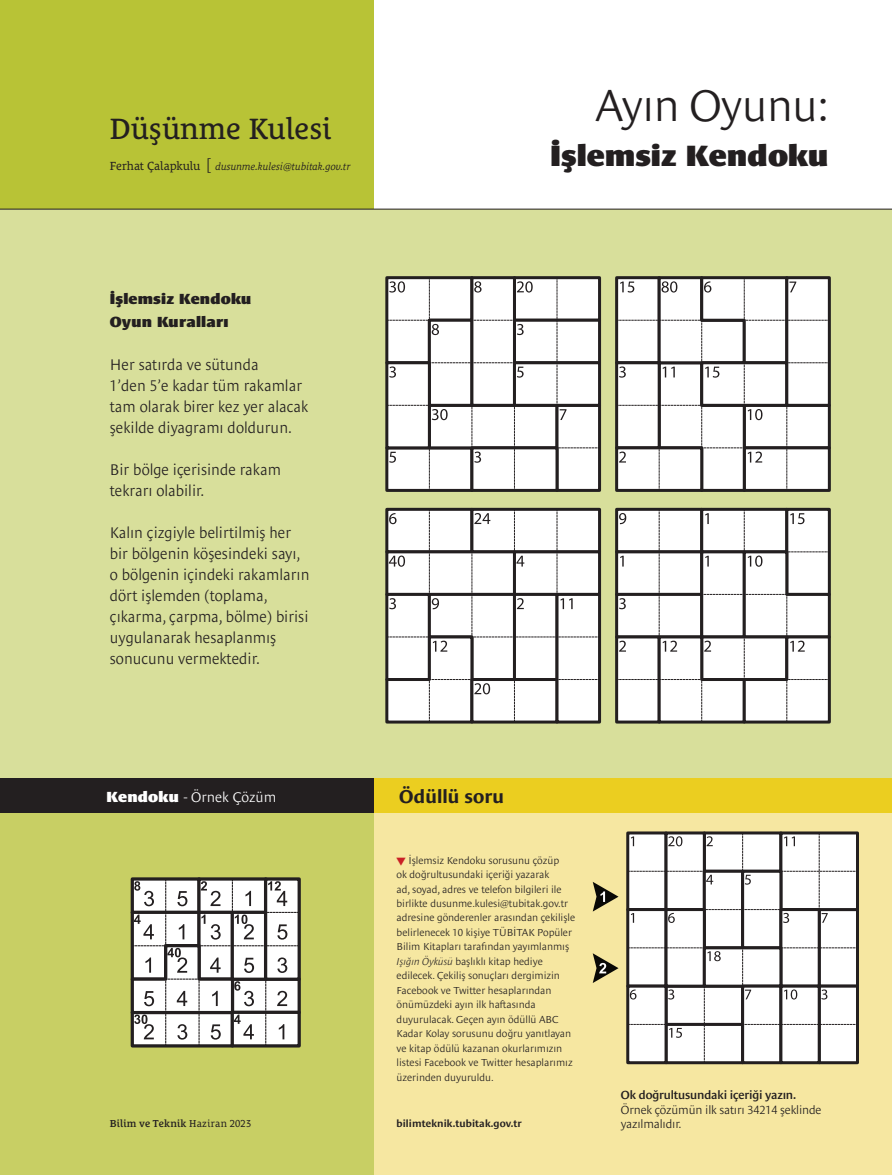
<style>
.page{position:relative;width:892px;height:1175px;background:#fff}
.page>*{position:absolute;margin:0;border:0;box-sizing:border-box;transform-origin:0 0}
.t1{font:300 45px "Le Monde Sans Pro";letter-spacing:-.02em;color:#231f20}
.t2{font:900 30px "Le Monde Sans Pro";color:#231f20}
.t3{font:30px "Le Monde Courrier Pro";color:#231f20}
.t4{font:700 18.9px "Le Monde Sans Pro";color:#231f20}
.t5{font:300 15.75px/21px "Le Monde Sans Pro";color:#231f20;scale:.95 1}
.t6{font:900 15px/22.4px "Le Monde Sans Pro";letter-spacing:.01em;color:#231f20}
.t7{font:300 14.25px "Le Monde Sans Pro";color:#fff}
.t8{font:300 12px/14.4px "Le Monde Sans Pro";letter-spacing:-.015em;color:#231f20}
.t9{font:600 12px "Le Monde Sans Pro";letter-spacing:-.015em;color:#231f20}
.t10{font:300 10.35px/14.4px "Le Monde Sans Pro";letter-spacing:-.005em;color:#231f20}
.t11{font:italic 10.35px "Le Monde Courrier Pro";color:#231f20}
.t12{font:600 expanded 10.35px "Le Monde Sans Pro";letter-spacing:.01em;color:#231f20}
.t13{font:600 10.35px "Le Monde Courrier Pro";letter-spacing:.01em;color:#231f20}
.s1{font-style:normal;font-size:12px}
.s2{font-family:"Le Monde Sans Pro";font-weight:300;font-style:normal;font-size:16.2px}
.s3{font-weight:900;font-size:15px}
.s4{font-weight:400}
.s5{font-style:italic}
</style>
<div class="page">
<div style="left:0;top:0;width:373px;height:209px;background:#b8c336"></div>
<div style="left:0;top:209px;width:891px;height:574px;background:#d8df9b"></div>
<div style="left:373px;top:787px;width:518px;height:387px;background:#f6e7a1"></div>
<div style="left:373px;top:778px;width:518px;height:34px;background:#ebce20"></div>
<div style="left:0;top:787px;width:373px;height:387px;background:#c8cf64"></div>
<div style="left:0;top:778px;width:373px;height:34px;background:#231f20"></div>
<hr style="left:0;top:209px;width:891px;height:1px;background:#231f20">
<div style="left:615px;top:276px;width:45px;height:88px;border:3px solid #231f20"></div>
<div style="left:615px;top:361px;width:45px;height:88px;border:3px solid #231f20"></div>
<svg style="left:616px;top:276px;width:215px;height:216px;background:#dfdede"></svg>
<svg style="left:385px;top:507px;width:217px;height:217px;background:#dfdedd"></svg>
<div style="left:385px;top:446px;width:88px;height:46px;border:3px solid #231f20"></div>
<div style="left:555px;top:404px;width:46px;height:88px;border:3px solid #231f20"></div>
<div style="left:470px;top:446px;width:88px;height:46px;border:3px solid #231f20"></div>
<div style="left:513px;top:276px;width:88px;height:46px;border:3px solid #231f20"></div>
<div style="left:513px;top:319px;width:88px;height:45px;border:3px solid #231f20"></div>
<div style="left:513px;top:361px;width:88px;height:46px;border:3px solid #231f20"></div>
<svg style="left:385px;top:276px;width:214px;height:214px;background:#e2e1e1"></svg>
<div style="left:615px;top:508px;width:88px;height:45px;border:3px solid #231f20"></div>
<div style="left:700px;top:508px;width:88px;height:45px;border:3px solid #231f20"></div>
<div style="left:615px;top:635px;width:45px;height:88px;border:3px solid #231f20"></div>
<svg style="left:616px;top:509px;width:215px;height:215px;background:#e0dfdf"></svg>
<svg style="left:130px;top:877px;width:171px;height:171px;background:#c9c8c7"></svg>
<svg style="left:592px;top:953px;width:26px;height:29px"></svg>
<svg style="left:592px;top:882px;width:26px;height:29px"></svg>
<svg style="left:626px;top:832px;width:233px;height:233px;background:#dedddd"></svg>
<h2 class="t3" style="left:110px;top:116px;width:223px">Düşünme Kulesi</h2>
<p class="t11" style="left:110px;top:163px;width:242px"><span class="s1">Ferhat Çalapkulu</span> <span class="s2">[</span> dusunme.kulesi@tubitak.gov.tr</p>
<h3 class="t6" style="left:110px;top:289px;width:143px">İşlemsiz Kendoku<br>Oyun Kuralları</h3>
<h3 class="t5" style="left:110px;top:355px;width:210px">Her satırda ve sütunda<br>1’den 5’e kadar tüm rakamlar tam olarak birer kez yer alacak şekilde diyagramı doldurun.</h3>
<h3 class="t5" style="left:110px;top:460px;width:182px">Bir bölge içerisinde rakam tekrarı olabilir.</h3>
<h3 class="t5" style="left:110px;top:523px;width:211px">Kalın çizgiyle belirtilmiş her bir bölgenin köşesindeki sayı, o bölgenin içindeki rakamların dört işlemden (toplama, çıkarma, çarpma, bölme) birisi uygulanarak hesaplanmış sonucunu vermektedir.</h3>
<h1 class="t1" style="left:595px;top:88px;width:235px">Ayın Oyunu:</h1>
<h2 class="t2" style="left:550px;top:143px;width:280px">İşlemsiz Kendoku</h2>
<h3 class="t7" style="left:107px;top:791px;width:171px"><span class="s3">Kendoku</span> - Örnek Çözüm</h3>
<p class="t13" style="left:110px;top:1119px;width:143px">Bilim ve Teknik <span class="s4">Haziran 2023</span></p>
<h3 class="t4" style="left:399px;top:788px;width:107px">Ödüllü soru</h3>
<p class="t10" style="left:396px;top:853px;width:180px;text-indent:12px">İşlemsiz Kendoku sorusunu çözüp<br>ok doğrultusundaki içeriği yazarak<br>ad, soyad, adres ve telefon bilgileri ile birlikte dusunme.kulesi@tubitak.gov.tr adresine gönderenler arasından çekilişle belirlenecek 10 kişiye TÜBİTAK Popüler Bilim Kitapları tarafından yayımlanmış <span class="s5">Işığın Öyküsü</span> başlıklı kitap hediye edilecek. Çekiliş sonuçları dergimizin Facebook ve Twitter hesaplarından önümüzdeki ayın ilk haftasında duyurulacak. Geçen ayın ödüllü ABC Kadar Kolay sorusunu doğru yanıtlayan ve kitap ödülü kazanan okurlarımızın listesi Facebook ve Twitter hesaplarımız üzerinden duyuruldu.</p>
<p class="t12" style="left:396px;top:1119px;width:127px">bilimteknik.tubitak.gov.tr</p>
<p class="t9" style="left:621px;top:1088px;width:177px">Ok doğrultusundaki içeriği yazın.</p>
<p class="t8" style="left:621px;top:1103px;width:202px">Örnek çözümün ilk satırı 34214 şeklinde yazılmalıdır.</p>
</div>
